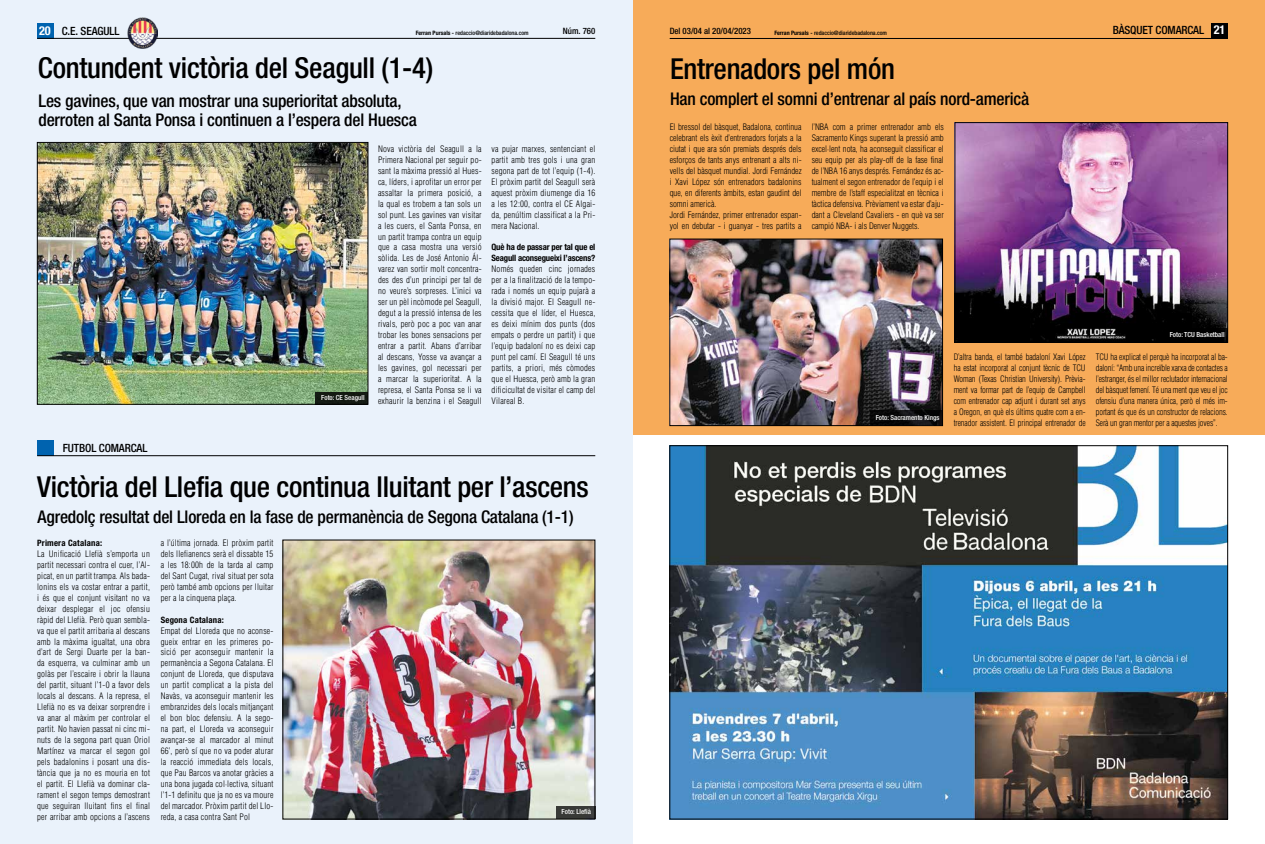
<style>
.page{position:relative;width:1265px;height:844px;background:#fff}
.page>*{position:absolute;margin:0;border:0;box-sizing:border-box;transform-origin:0 0}
.t1{font:500 condensed 28.88px "Helvetica Neue";letter-spacing:-.01em;color:#000}
.t2{font:500 condensed 17.5px/19.2px "Helvetica Neue";letter-spacing:-.01em;color:#000}
.t3{font:500 condensed 11.38px "Helvetica Neue";letter-spacing:-.01em;color:#000}
.t4{font:300 condensed 8.75px/10.9px "Helvetica";color:#000;text-align:justify}
.t5{font:300 condensed 8.75px/10.9px "Helvetica";color:#000;text-align:justify;scale:.96 1}
.t6{font:700 condensed 8.75px/10.9px "Helvetica Neue";letter-spacing:-.02em;color:#000}
.t7{font:700 condensed 8.75px "Helvetica Neue";letter-spacing:.02em;color:#000}
.t8{font:500 condensed 8.75px "Helvetica Neue";color:#000}
.t9{font:500 condensed 7px "Helvetica Neue";color:#fff}
.t10{font:500 condensed 6.04px "Helvetica Neue";color:#000}
.s1{font-weight:700}
.s2{font-weight:700;font-size:12.25px;color:#fff}
</style>
<div class="page">
<div style="left:632px;top:0;width:633px;height:435px;background:#f7ab59"></div>
<div style="left:1211px;top:23px;width:17px;height:15px;background:#000"></div>
<hr style="left:670px;top:38px;width:558px;height:1px;background:#000">
<img style="left:672px;top:447px;width:554px;height:370px">
<img style="left:672px;top:241px;width:269px;height:182px">
<div style="left:670px;top:239px;width:273px;height:186px;border:1px solid #000"></div>
<img style="left:957px;top:124px;width:269px;height:216px">
<div style="left:955px;top:122px;width:273px;height:220px;border:1px solid #000"></div>
<svg style="left:871px;top:410px;width:72px;height:15px"></svg>
<div style="left:1165px;top:328px;width:63px;height:14px;background:#000"></div>
<div style="left:0;top:0;width:632px;height:419px;background:#eaf2fb"></div>
<div style="left:0;top:418px;width:632px;height:425px;background:#eaf2fb"></div>
<img style="left:39px;top:144px;width:327px;height:258px">
<div style="left:37px;top:142px;width:331px;height:262px;border:1px solid #000"></div>
<div style="left:315px;top:392px;width:53px;height:12px;background:#141a12"></div>
<div style="left:37px;top:441px;width:17px;height:15px;background:#0063af"></div>
<hr style="left:37px;top:455px;width:558px;height:1px;background:#000">
<img style="left:285px;top:541px;width:308px;height:276px">
<div style="left:283px;top:539px;width:312px;height:280px;border:1px solid #000"></div>
<div style="left:556px;top:806px;width:39px;height:13px;background:#383936"></div>
<div style="left:37px;top:24px;width:17px;height:15px;background:#0063af"></div>
<hr style="left:37px;top:38px;width:558px;height:1px;background:#000">
<h3 class="t3" style="left:60px;top:24px;width:59px">C.E. SEAGULL</h3>
<p class="t8" style="left:583px;top:26px;width:14px">608</p>
<p class="t10" style="left:774px;top:29px;width:114px"><span class="s1">Ferran Pursals -</span> redaccio@diaridebadalona.com</p>
<h3 class="t3" style="left:1113px;top:23px;width:114px">BÀSQUET COMARCAL <span class="s2">21</span></h3>
<h1 class="t1" style="left:670px;top:51px;width:226px">Entrenadors pel món</h1>
<h2 class="t2" style="left:670px;top:89px;width:361px">Han complert el somni d’entrenar al país nord-americà</h2>
<p class="t4" style="left:670px;top:121px;width:133px;text-align:left">El bressol del bàsquet, Badalona, continua celebrant els èxit d’entrenadors forjats a la ciutat i que ara són premiats després dels esforços de tants anys entrenant a alts ni&shy;vells del bàsquet mundial. Jordi Fernández i Xavi López són entrenadors badalonins que, en diferents àmbits, estan gaudint del somni americà.<br>Jordi Fernández, primer entrenador espan&shy;yol en debutar - i guanyar - tres partits a</p>
<h3 class="t3" style="left:39px;top:24px;width:82px"><span class="s2">20</span> C.E. SEAGULL</h3>
<p class="t10" style="left:416px;top:29px;width:114px"><span class="s1">Ferran Pursals -</span> redaccio@diaridebadalona.com</p>
<h1 class="t1" style="left:38px;top:51px;width:397px">Contundent victòria del Seagull (1-4)</h1>
<h2 class="t2" style="left:38px;top:91px;width:380px">Les gavines, que van mostrar una superioritat absoluta, derroten al Santa Ponsa i continuen a l’espera del Huesca</h2>
<p class="t8" style="left:670px;top:25px;width:83px">Del 03/04 al 20/04/2023</p>
<p class="t8" style="left:563px;top:26px;width:34px">Núm. 760</p>
<p class="t4" style="left:812px;top:121px;width:134px">l’NBA com a primer entrenador amb els Sacramento Kings superant la pressió amb excel·lent nota, ha aconseguit classificar el seu equip per als play-off de la fase final de l’NBA 16 anys després. Fernández és ac&shy;tualment el segon entrenador de l’equip i el membre de l’staff especialitzat en tècnica i tàctica defensiva. Prèviament va estar d’aju&shy;dant a Cleveland Cavaliers - en què va ser campió NBA- i als Denver Nuggets.</p>
<p class="t4" style="left:378px;top:143px;width:105px">Nova victòria del Seagull a la Primera Nacional per seguir po&shy;sant la màxima pressió al Hues&shy;ca, líders, i aprofitar un error per assaltar la primera posició, a la qual es trobem a tan sols un sol punt. Les gavines van visitar a les cuers, el Santa Ponsa, en un partit trampa contra un equip que a casa mostra una versió sòlida. Les de José Antonio Ál&shy;varez van sortir molt concentra&shy;des des d’un principi per tal de no veure’s sorpreses. L’inici va ser un pèl incòmode pel Seagull, degut a la pressió intensa de les rivals, però poc a poc van anar trobar les bones sensacions per entrar a partit. Abans d’arribar al descans, Yosse va avançar a les gavines, gol necessari per a marcar la superioritat. A la represa, el Santa Ponsa se li va exhaurir la benzina i el Seagull</p>
<p class="t4" style="left:492px;top:143px;width:105px">va pujar marxes, sentenciant el partit amb tres gols i una gran segona part de tot l’equip (1-4).<br>El pròxim partit del Seagull serà aquest pròxim diumenge dia 16 a les 12:00, contra el CE Algai&shy;da, penúltim classificat a la Pri&shy;mera Nacional.</p>
<p class="t6" style="left:492px;top:242px;width:105px">Què ha de passar per tal que el<br>Seagull aconsegueixi l’ascens?</p>
<p class="t4" style="left:492px;top:263px;width:105px">Només queden cinc jornades per a la finalització de la tempo&shy;rada i només un equip pujarà a la divisió major. El Seagull ne&shy;cessita que el líder, el Huesca, es deixi mínim dos punts (dos empats o perdre un partit) i que l’equip badaloní no es deixi cap punt pel camí. El Seagull té uns partits, a priori, més còmodes que el Huesca, però amb la gran dificicultat de visitar el camp del Vilareal B.</p>
<p class="t9" style="left:1170px;top:330px;width:56px">Foto: TCU Basketball</p>
<p class="t5" style="left:1096px;top:351px;width:139px">TCU ha explicat el perquè ha incorporat al ba&shy;daloní: “Amb una increïble xarxa de contactes a l’estranger, és el millor reclutador internacional del bàsquet femení. Té una ment que veu el joc ofensiu d’una manera única, però el més im&shy;portant és que és un constructor de relacions.<br>Serà un gran mentor per a aquestes joves”.</p>
<p class="t5" style="left:954px;top:351px;width:139px">D’altra banda, el també badaloní Xavi López ha estat incorporat al conjunt tècnic de TCU Woman (Texas Christian University). Prèvia&shy;ment va formar part de l’equip de Campbell com entrenador cap adjunt i durant set anys a Oregon, en què els últims quatre com a en&shy;trenador assistent. El principal entrenador de</p>
<p class="t9" style="left:321px;top:393px;width:45px">Foto: CE Seagull</p>
<p class="t9" style="left:876px;top:413px;width:65px">Foto: Sacramento Kings</p>
<h3 class="t3" style="left:63px;top:441px;width:86px">FUTBOL COMARCAL</h3>
<h1 class="t1" style="left:37px;top:469px;width:553px">Victòria del Llefia que continua lluitant per l’ascens</h1>
<h2 class="t2" style="left:38px;top:507px;width:538px">Agredolç resultat del Lloreda en la fase de permanència de Segona Catalana (1-1)</h2>
<p class="t7" style="left:37px;top:537px;width:66px">Primera Catalana:</p>
<p class="t4" style="left:37px;top:548px;width:114px">La Unificació Llefià s’emporta un partit necessari contra el cuer, l’Al&shy;picat, en un partit trampa. Als bada&shy;lonins els va costar entrar a partit, i és que el conjunt visitant no va deixar desplegar el joc ofensiu ràpid del Llefià. Però quan sembla&shy;va que el partit arribaria al descans amb la màxima igualtat, una obra d’art de Sergi Duarte per la ban&shy;da esquerra, va culminar amb un golàs per l’escaire i obrir la llauna del partit, situant l’1-0 a favor dels locals al descans. A la represa, el Llefià no es va deixar sorprendre i va anar al màxim per controlar el partit. No havien passat ni cinc mi&shy;nuts de la segona part quan Oriol Martínez va marcar el segon gol pels badalonins i posant una dis&shy;tància que ja no es mouria en tot el partit. El Llefià va dominar cla&shy;rament el segon temps demostrant que seguiran lluitant fins el final per arribar amb opcions a l’ascens</p>
<p class="t4" style="left:161px;top:537px;width:114px">a l’última jornada. El pròxim partit dels llefianencs serà el dissabte 15 a les 18:00h de la tarda al camp del Sant Cugat, rival situat per sota però també amb opcions per lluitar per a la cinquena plaça.</p>
<p class="t7" style="left:161px;top:614px;width:65px">Segona Catalana:</p>
<p class="t4" style="left:161px;top:624px;width:114px">Empat del Lloreda que no aconse&shy;gueix entrar en les primeres po&shy;sició per aconseguir mantenir la permanència a Segona Catalana. El conjunt de Lloreda, que disputava un partit complicat a la pista del Navàs, va aconseguir mantenir les embranzides dels locals mitjançant el bon bloc defensiu. A la sego&shy;na part, el Lloreda va aconseguir avançar-se al marcador al minut 66’, però sí que no va poder aturar la reacció immediata dels locals, que Pau Barcos va anotar gràcies a una bona jugada col·lectiva, situant l’1-1 definitu que ja no es va moure del marcador. Pròxim partit del Llo&shy;reda, a casa contra Sant Pol</p>
<p class="t9" style="left:562px;top:807px;width:31px">Foto: Llefià</p>
</div>
